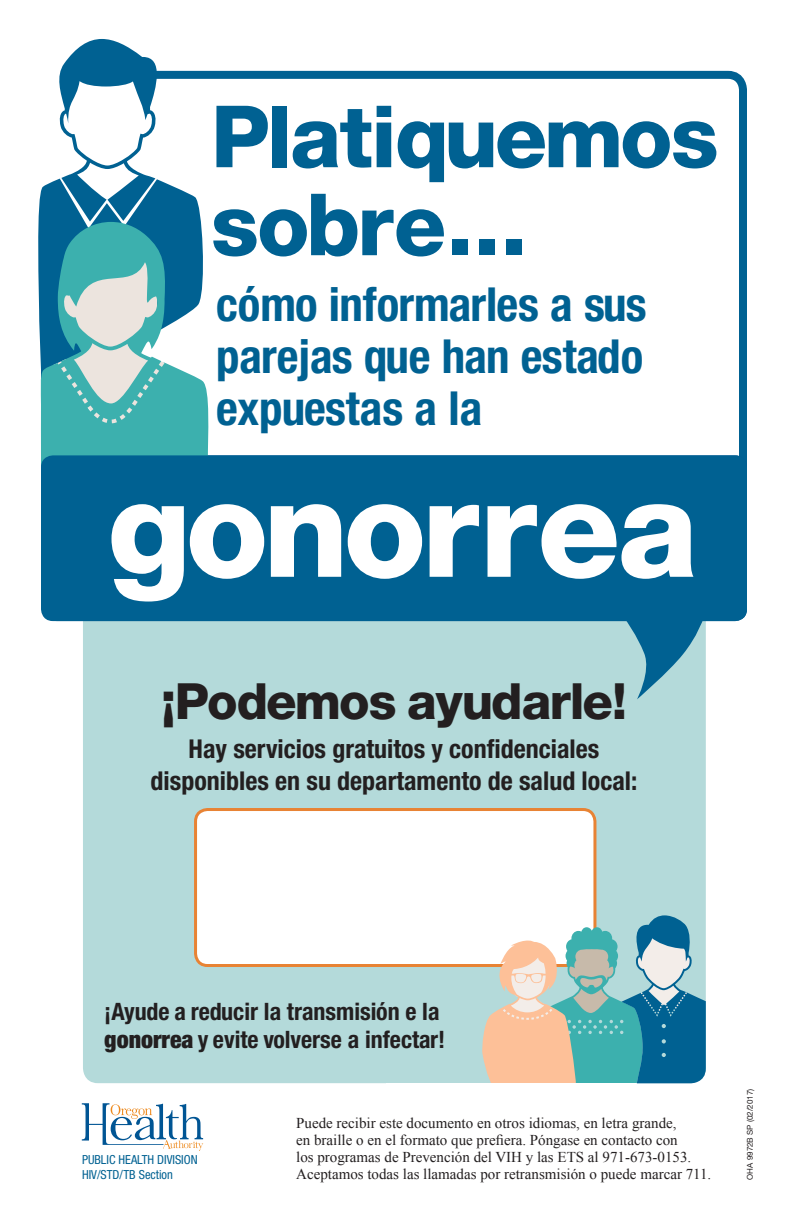
<style>
.page{position:relative;width:792px;height:1224px;background:#fff}
.page>*{position:absolute;margin:0;border:0;box-sizing:border-box;transform-origin:0 0}
.subhead{font:800 136px "Helvetica Neue LT Std";letter-spacing:-.04em;color:#fff}
.Header_1{font:800 86px/88px "Helvetica Neue LT Std";letter-spacing:-.03em;color:#006192}
.Header_1-2{font:800 50px "Helvetica Neue LT Std";letter-spacing:-.04em;color:#231f20}
.subhead-2{font:700 condensed 47px/52px "Helvetica Neue LT Std";color:#006192;text-align:justify}
.subhead_4{font:700 condensed 26px/32px "Helvetica Neue LT Std";color:#231f20;text-align:center}
.subhead_4-2{font:700 condensed 24px/28px "Helvetica Neue LT Std";color:#231f20}
.body{font:15px/17px "Times New Roman";color:#231f20}
.logo_text{font:condensed 12.5px "Helvetica Neue LT Std";color:#006192}
.body-2{font:8px "Helvetica Neue LT Std";color:#231f20}
.s1{font-weight:900}
</style>
<div class="page">
<svg style="left:41px;top:70px;width:706px;height:552px"></svg>
<div style="left:83px;top:583px;width:623px;height:500px;background:#b4dada;border-radius:15px"></div>
<svg style="left:82px;top:1103px;width:121px;height:48px"></svg>
<div style="left:196px;top:810px;width:399px;height:156px;background:#fff;border-radius:12px"></div>
<div style="left:194px;top:808px;width:402px;height:159px;border:3px solid #e88334;border-radius:12px"></div>
<svg style="left:626px;top:621px;width:77px;height:78px"></svg>
<svg style="left:38px;top:39px;width:168px;height:263px"></svg>
<svg style="left:39px;top:222px;width:172px;height:242px;background:#64b2b9"></svg>
<div style="left:41px;top:455px;width:706px;height:166px;background:#006192;border-radius:12px"></div>
<svg style="left:482px;top:915px;width:224px;height:169px"></svg>
<p class="Header_1" style="left:211px;top:92px;width:509px">Platiquemos sobre...</p>
<p class="subhead-2" style="left:216px;top:277px;width:432px">cómo informarles a sus parejas que han estado expuestas a la</p>
<p class="subhead" style="left:108px;top:447px;width:592px">gonorrea</p>
<p class="Header_1-2" style="left:161px;top:672px;width:467px">¡Podemos ayudarle!</p>
<p class="subhead_4" style="left:151px;top:733px;width:488px">Hay servicios gratuitos y confidenciales disponibles en su departamento de salud local:</p>
<p class="subhead_4-2" style="left:104px;top:997px;width:343px">¡Ayude a reducir la transmisión e la <span class="s1">gonorrea</span> y evite volverse a infectar!</p>
<p class="logo_text" style="left:82px;top:1152px;width:117px">PUBLIC HEALTH DIVISION</p>
<p class="logo_text" style="left:82px;top:1167px;width:92px">HIV/STD/TB Section</p>
<p class="body" style="left:296px;top:1114px;width:417px">Puede recibir este documento en otros idiomas, en letra grande,<br>en braille o en el formato que prefiera. Póngase en contacto con<br>los programas de Prevención del VIH y las ETS al 971-673-0153.<br>Aceptamos todas las llamadas por retransmisión o puede marcar 711.</p>
<p class="body-2" style="left:745px;top:1180px;width:92px;rotate:-90deg">OHA 9972B SP (02/2017)</p>
</div>
